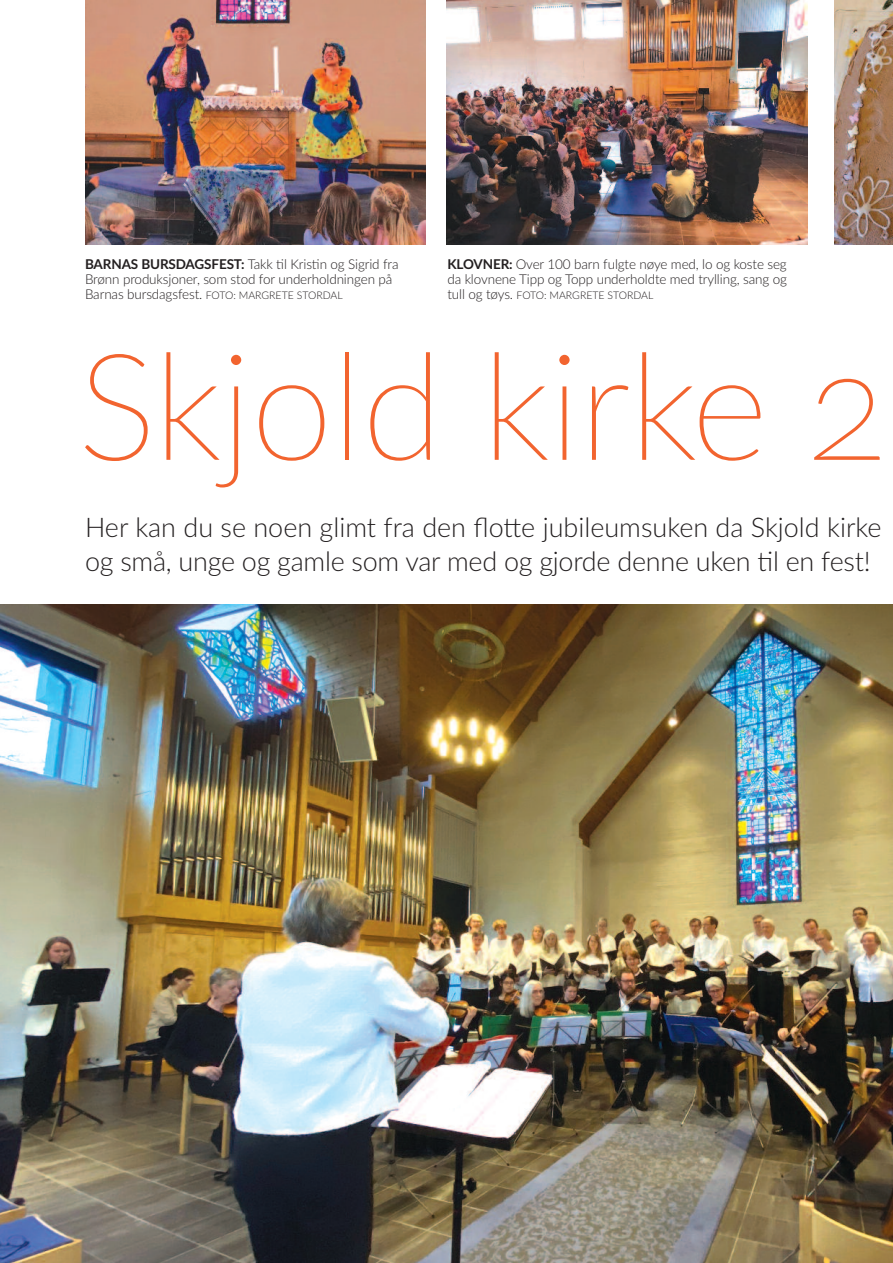
<style>
.page{position:relative;width:893px;height:1263px;background:#fff}
.page>*{position:absolute;margin:0;border:0;box-sizing:border-box;transform-origin:0 0}
.t1{font:100 148.8px "Lato";letter-spacing:-.01em;color:#f2642f}
.t2{font:300 27px/34.5px "Lato";letter-spacing:-.01em;color:#231f20}
.t3{font:300 13.5px/15px "Lato";letter-spacing:-.01em;color:#231f20}
.t4{font:300 10.5px "Lato";color:#231f20}
.s1{font-weight:700}
.s2{font-size:13.5px}
</style>
<div class="page">
<img style="left:835px;top:0;width:58px;height:245px">
<img style="left:0;top:604px;width:893px;height:659px">
<img style="left:446px;top:0;width:361px;height:245px">
<img style="left:85px;top:0;width:340px;height:245px">
<p class="t3" style="left:85px;top:257px;width:315px"><span class="s1">BARNAS BURSDAGSFEST:</span> Takk til Kristin og Sigrid fra<br>Brønn produksjoner, som stod for underholdningen på</p>
<p class="t4" style="left:85px;top:289px;width:259px"><span class="s2">Barnas bursdagsfest.</span> FOTO: MARGRETE STORDAL</p>
<p class="t3" style="left:447px;top:257px;width:341px"><span class="s1">KLOVNER:</span> Over 100 barn fulgte nøye med, lo og koste seg da klovnene Tipp og Topp underholdte med trylling, sang og</p>
<p class="t4" style="left:447px;top:289px;width:207px"><span class="s2">tull og tøys.</span> FOTO: MARGRETE STORDAL</p>
<h1 class="t1" style="left:78px;top:321px;width:811px">Skjold kirke 2</h1>
<h2 class="t2" style="left:85px;top:510px;width:798px">Her kan du se noen glimt fra den flotte jubileumsuken da Skjold kirke og små, unge og gamle som var med og gjorde denne uken til en fest!</h2>
</div>
